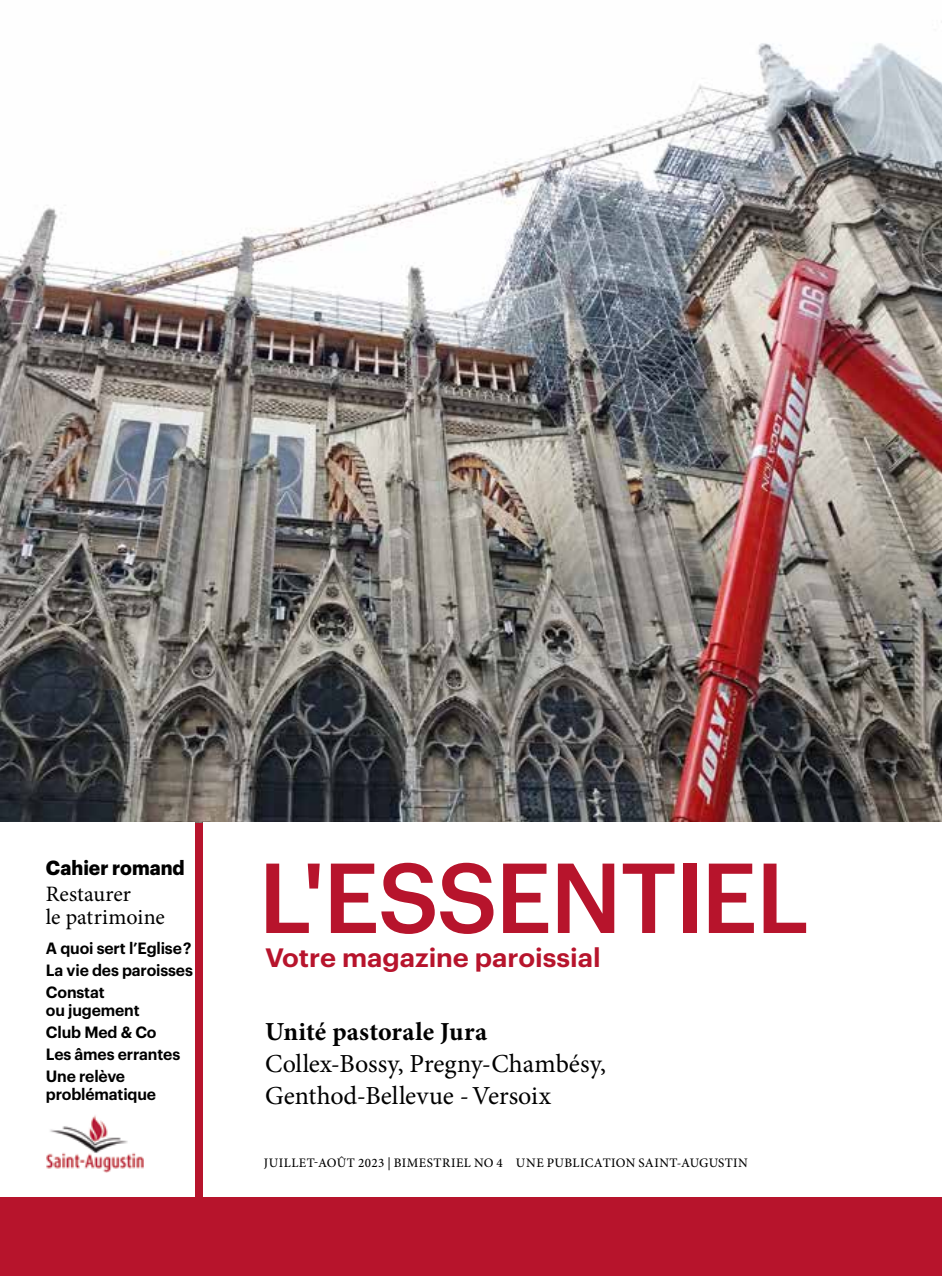
<style>
.page{position:relative;width:942px;height:1276px;background:#fff}
.page>*{position:absolute;margin:0;border:0;box-sizing:border-box;transform-origin:0 0}
.t1{font:500 97px "Graphik";letter-spacing:-.02em;color:#b7142c}
.t2{font:26px/32px "Minion Pro";color:#000}
.t3{font:600 26px "Graphik";color:#b7142c;scale:1.05 1}
.t4{font:700 26px "Minion Pro";color:#000}
.t5{font:22px/23px "Minion Pro";letter-spacing:-.005em;color:#000}
.t6{font:700 20px "Graphik";color:#000;scale:.95 1}
.t7{font:600 16px/22px "Graphik";letter-spacing:-.01em;color:#000;text-align:justify}
.t8{font:500 13px "Minion Pro";letter-spacing:.035em;color:#000}
</style>
<div class="page">
<img style="left:0;top:43px;width:941px;height:780px">
<div style="left:0;top:823px;width:941px;height:453px;background:#b7142c"></div>
<div style="left:204px;top:823px;width:737px;height:374px;background:#fff"></div>
<div style="left:0;top:823px;width:195px;height:374px;background:#fff"></div>
<img style="left:46px;top:1115px;width:98px;height:57px">
<p class="t6" style="left:46px;top:852px;width:148px">Cahier romand</p>
<h3 class="t5" style="left:46px;top:882px;width:120px">Restaurer<br>le patrimoine</h3>
<p class="t7" style="left:46px;top:935px;width:148px">A quoi sert l’Eglise ?<br>La vie des paroisses Constat</p>
<p class="t7" style="left:46px;top:997px;width:136px;text-align:left">ou jugement<br>Club Med &amp; Co<br>Les âmes errantes<br>Une relève</p>
<p class="t7" style="left:46px;top:1081px;width:112px">problématique</p>
<h1 class="t1" style="left:258px;top:824px;width:552px">L'ESSENTIEL</h1>
<h2 class="t3" style="left:265px;top:937px;width:321px">Votre magazine paroissial</h2>
<h2 class="t4" style="left:265px;top:1013px;width:223px">Unité pastorale Jura</h2>
<h2 class="t2" style="left:265px;top:1047px;width:342px">Collex-Bossy, Pregny-Chambésy,<br>Genthod-Bellevue -Versoix</h2>
<p class="t8" style="left:264px;top:1153px;width:485px">JUILLET-AOÛT 2023 | BIMESTRIEL NO 4 UNE PUBLICATION SAINT-AUGUSTIN</p>
</div>
